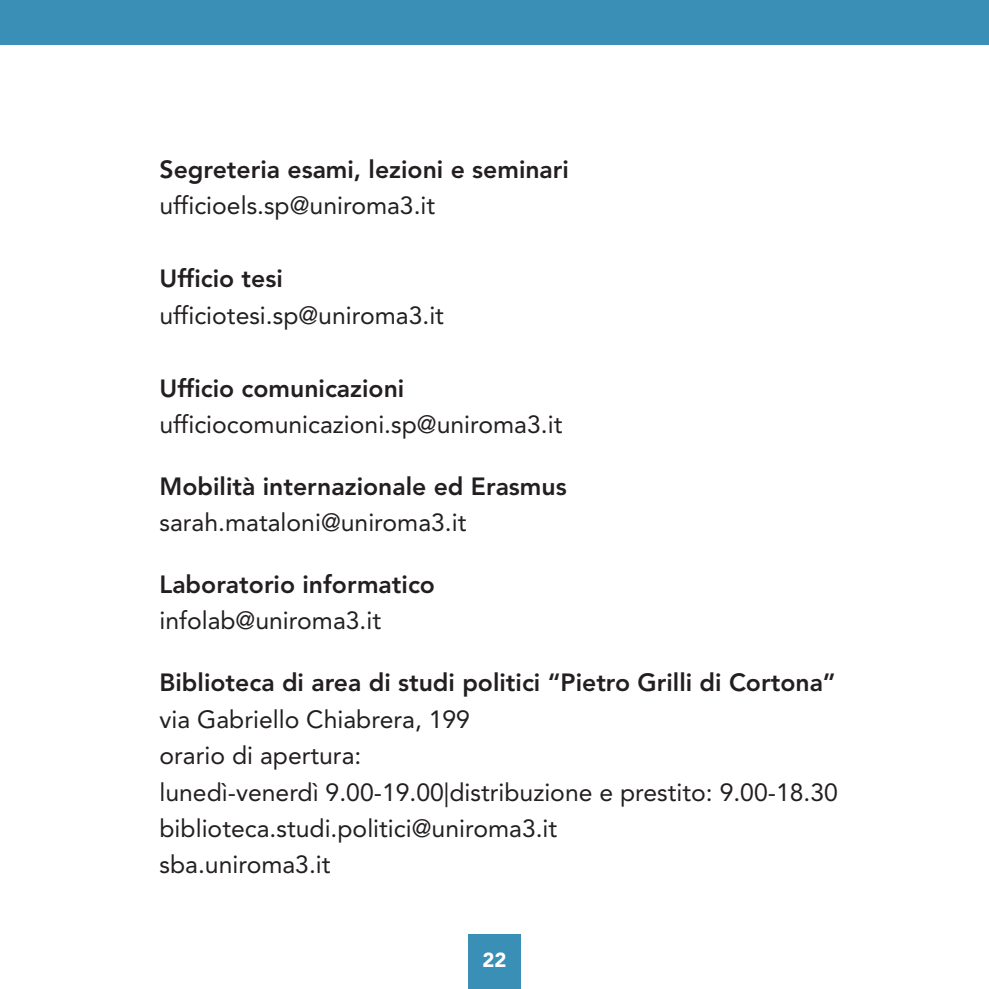
<style>
.page{position:relative;width:989px;height:989px;background:#fff}
.page>*{position:absolute;margin:0;border:0;box-sizing:border-box;transform-origin:0 0}
.t1{font:24.75px/36.4px "Avenir";color:#231f20}
.t2{font:800 24.75px "Avenir";color:#231f20}
.t3{font:900 20.25px "Avenir";color:#fff}
</style>
<div class="page">
<div style="left:468px;top:934px;width:53px;height:55px;background:#398fb6"></div>
<div style="left:0;top:0;width:989px;height:45px;background:#398fb6"></div>
<p class="t2" style="left:159px;top:150px;width:411px">Segreteria esami, lezioni e seminari</p>
<p class="t1" style="left:159px;top:187px;width:277px">ufficioels.sp@uniroma3.it</p>
<p class="t2" style="left:159px;top:259px;width:125px">Ufficio tesi</p>
<p class="t1" style="left:159px;top:296px;width:286px">ufficiotesi.sp@uniroma3.it</p>
<p class="t2" style="left:159px;top:369px;width:246px">Ufficio comunicazioni</p>
<p class="t1" style="left:159px;top:405px;width:404px">ufficiocomunicazioni.sp@uniroma3.it</p>
<p class="t2" style="left:159px;top:467px;width:409px">Mobilità internazionale ed Erasmus</p>
<p class="t1" style="left:159px;top:504px;width:308px">sarah.mataloni@uniroma3.it</p>
<p class="t2" style="left:159px;top:565px;width:277px">Laboratorio informatico</p>
<p class="t1" style="left:159px;top:602px;width:223px">infolab@uniroma3.it</p>
<p class="t2" style="left:159px;top:663px;width:678px">Biblioteca di area di studi politici “Pietro Grilli di Cortona”</p>
<p class="t1" style="left:159px;top:700px;width:680px">via Gabriello Chiabrera, 199<br>orario di apertura:<br>lunedì-venerdì 9.00-19.00|distribuzione e prestito: 9.00-18.30 biblioteca.studi.politici@uniroma3.it<br>sba.uniroma3.it</p>
<p class="t3" style="left:482px;top:942px;width:25px">22</p>
</div>
